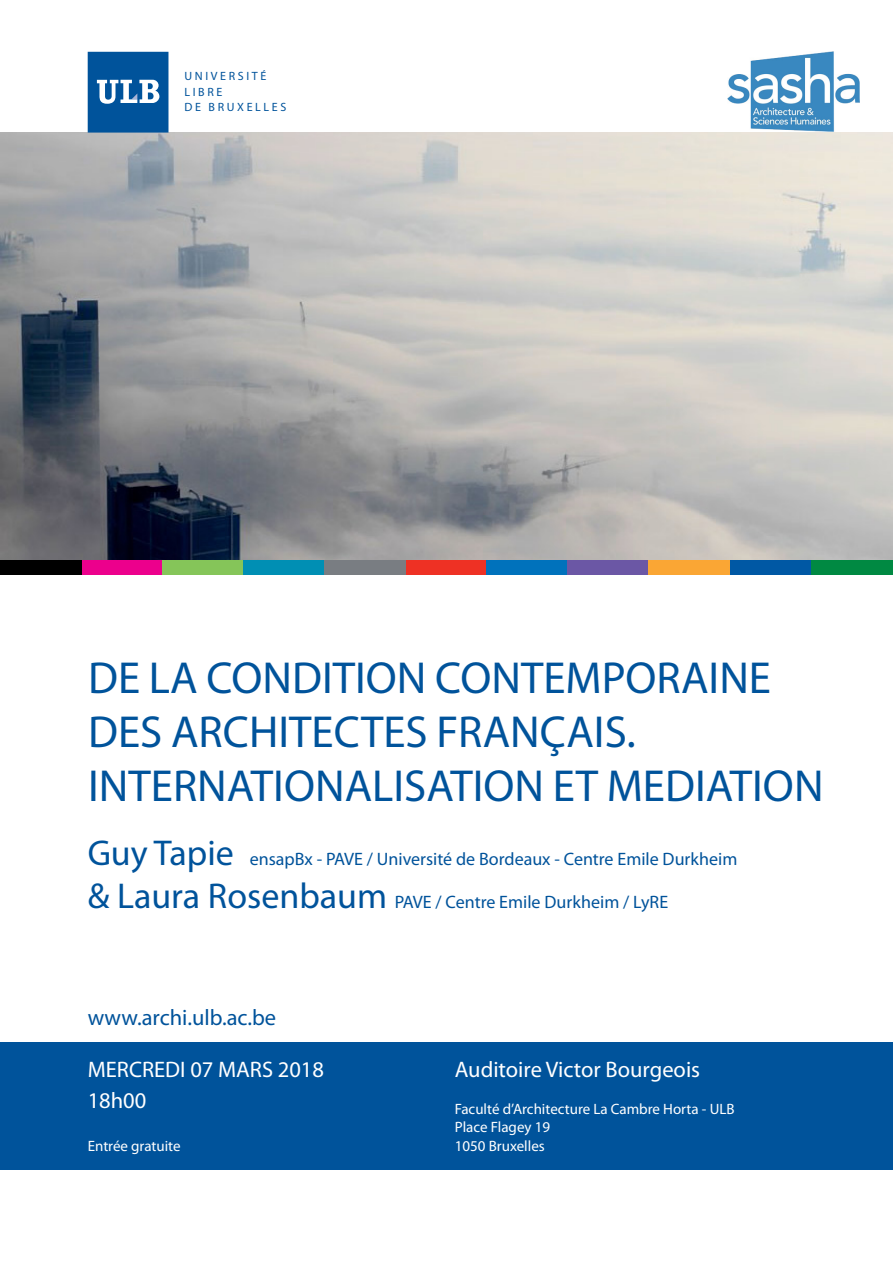
<style>
.page{position:relative;width:893px;height:1263px;background:#fff}
.page>*{position:absolute;margin:0;border:0;box-sizing:border-box;transform-origin:0 0}
.t1{font:45px/54px "Myriad Pro";color:#00539b}
.t2{font:36px "Myriad Pro";color:#00539b}
.t3{font:22.5px "Myriad Pro";color:#fff}
.t4{font:22.5px "Myriad Pro";color:#00539b}
.t5{font:18px "Myriad Pro";color:#00539b}
.t6{font:15px/18.4px "Myriad Pro";color:#fff}
.t7{font:12px/15.8px "Myriad Pro";letter-spacing:.22em;color:#00539b}
.s1{font-size:36px}
.s2{font-size:18px}
</style>
<div class="page">
<img style="left:0;top:133px;width:893px;height:427px">
<div style="left:88px;top:52px;width:80px;height:81px;background:#00539b"></div>
<svg style="left:97px;top:80px;width:62px;height:24px"></svg>
<div style="left:0;top:1042px;width:893px;height:127px;background:#00539b"></div>
<div style="left:81px;top:560px;width:81px;height:14px;background:#ec008c"></div>
<div style="left:0;top:560px;width:81px;height:14px;background:#000"></div>
<div style="left:162px;top:560px;width:81px;height:14px;background:#85c559"></div>
<div style="left:405px;top:560px;width:81px;height:14px;background:#ee3124"></div>
<div style="left:486px;top:560px;width:81px;height:14px;background:#0072bc"></div>
<div style="left:243px;top:560px;width:81px;height:14px;background:#008fb4"></div>
<div style="left:729px;top:560px;width:82px;height:14px;background:#0058a4"></div>
<div style="left:811px;top:560px;width:82px;height:14px;background:#008942"></div>
<div style="left:567px;top:560px;width:81px;height:14px;background:#6b57a5"></div>
<div style="left:324px;top:560px;width:81px;height:14px;background:#797d82"></div>
<div style="left:648px;top:560px;width:81px;height:14px;background:#faa634"></div>
<img style="left:728px;top:52px;width:131px;height:80px">
<p class="t7" style="left:184px;top:68px;width:103px">université libre<br>de bruxelles</p>
<h1 class="t1" style="left:88px;top:650px;width:737px">de la condition contemporaine des architectes français.<br>Internationalisation et mediation</h1>
<p class="t5" style="left:88px;top:848px;width:249px"><span class="s1">Guy Tapie</span> ensapBx - PAVE</p>
<p class="t5" style="left:367px;top:848px;width:372px">/ Université de Bordeaux - Centre Emile Durkheim</p>
<h2 class="t2" style="left:88px;top:874px;width:317px">&amp; Laura Rosenbaum <span class="s2">PAVE</span></h2>
<p class="t5" style="left:436px;top:891px;width:224px">/ Centre Emile Durkheim / LyRE</p>
<p class="t4" style="left:88px;top:1004px;width:190px">www.archi.ulb.ac.be</p>
<p class="t3" style="left:88px;top:1056px;width:13px">MERCREDI</p>
<p class="t3" style="left:190px;top:1056px;width:42px">07 MARS</p>
<p class="t3" style="left:278px;top:1056px;width:48px">2018</p>
<p class="t3" style="left:88px;top:1086px;width:60px">18h00</p>
<p class="t6" style="left:88px;top:1136px;width:95px">Entrée gratuite</p>
<p class="t3" style="left:455px;top:1056px;width:247px">Auditoire Victor Bourgeois</p>
<p class="t6" style="left:455px;top:1099px;width:264px">Faculté d’Architecture La Cambre Horta - ULB<br>Place Flagey 19<br>1050 Bruxelles</p>
</div>
